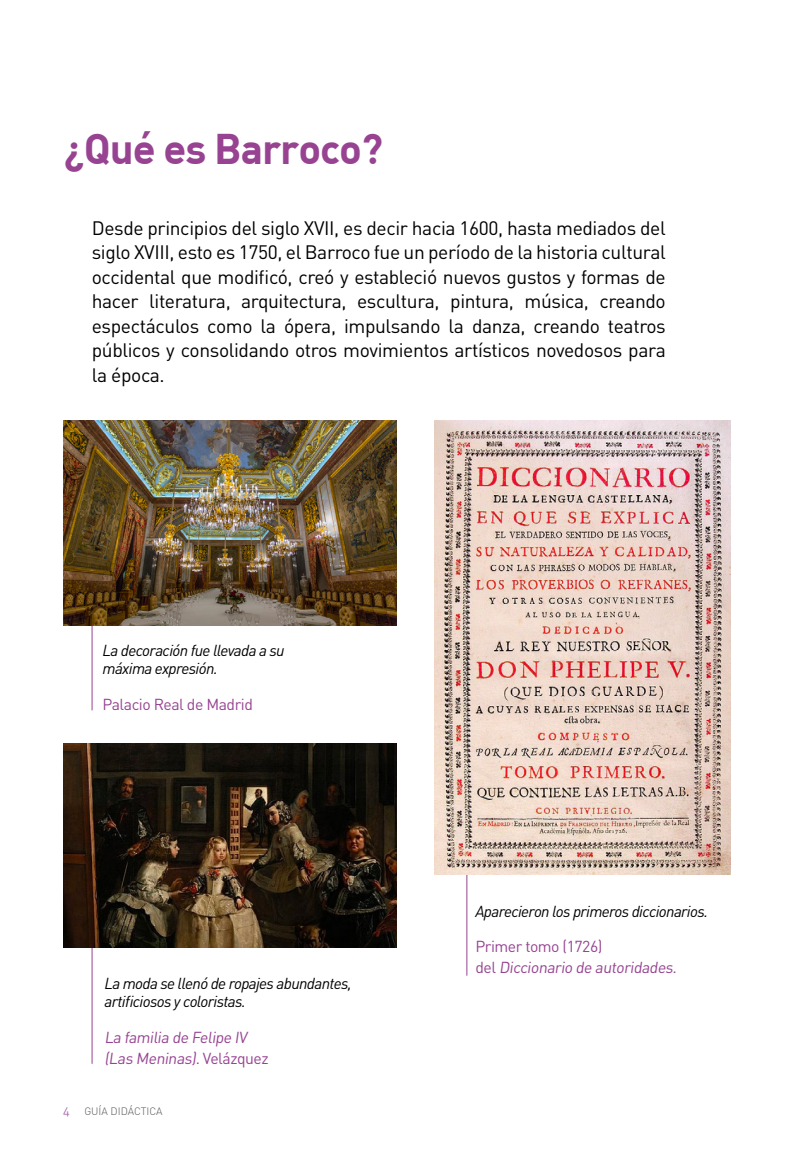
<style>
.page{position:relative;width:794px;height:1166px;background:#fff}
.page>*{position:absolute;margin:0;border:0;box-sizing:border-box;transform-origin:0 0}
.t1{font:700 42px "DIN Alternate";letter-spacing:-.025em;color:#974392}
.t2{font:19.25px/24.5px "DIN";letter-spacing:-.02em;color:#000;text-align:justify}
.t3{font:italic 15.75px/18.4px "DIN";letter-spacing:-.04em;color:#000}
.t4{font:15.75px/21px "DIN Pro";letter-spacing:-.03em;color:#974392}
.t5{font:12.25px "DIN Regular Alternate";color:#a969a9}
.t6{font:300 10.67px "DIN Pro";color:#575756}
</style>
<div class="page">
<hr style="left:92px;top:599px;width:1px;height:111px;background:#974392">
<hr style="left:92px;top:915px;width:1px;height:149px;background:#974392">
<hr style="left:466px;top:827px;width:1px;height:148px;background:#974392">
<img style="left:63px;top:743px;width:334px;height:205px">
<img style="left:63px;top:421px;width:334px;height:204px">
<img style="left:434px;top:421px;width:297px;height:453px">
<h1 class="t1" style="left:63px;top:121px;width:321px">¿Qué es Barroco?</h1>
<p class="t2" style="left:92px;top:215px;width:575px">Desde principios del siglo XVII, es decir hacia 1600, hasta mediados del siglo XVIII, esto es 1750, el Barroco fue un período de la historia cultural occidental que modificó, creó y estableció nuevos gustos y formas de hacer literatura, arquitectura, escultura, pintura, música, creando espectáculos como la ópera, impulsando la danza, creando teatros públicos y consolidando otros movimientos artísticos novedosos para la época.</p>
<p class="t3" style="left:103px;top:641px;width:184px">La decoración fue llevada a su máxima expresión.</p>
<p class="t4" style="left:103px;top:693px;width:152px">Palacio Real de Madrid</p>
<p class="t5" style="left:63px;top:1103px;width:8px">4</p>
<p class="t3" style="left:104px;top:973px;width:249px">La moda se llenó de ropajes abundantes, artificiosos y coloristas.</p>
<p class="t4" style="left:104px;top:1026px;width:166px">La familia de Felipe IV (Las Meninas). Ve lá z q u e z</p>
<p class="t6" style="left:84px;top:1103px;width:80px">GUÍA DIDÁCTICA</p>
<p class="t3" style="left:475px;top:901px;width:234px">Aparecieron los primeros diccionarios.</p>
<p class="t4" style="left:475px;top:935px;width:206px">Primer tomo (1726)<br>d e l Diccionario de autoridades.</p>
</div>
